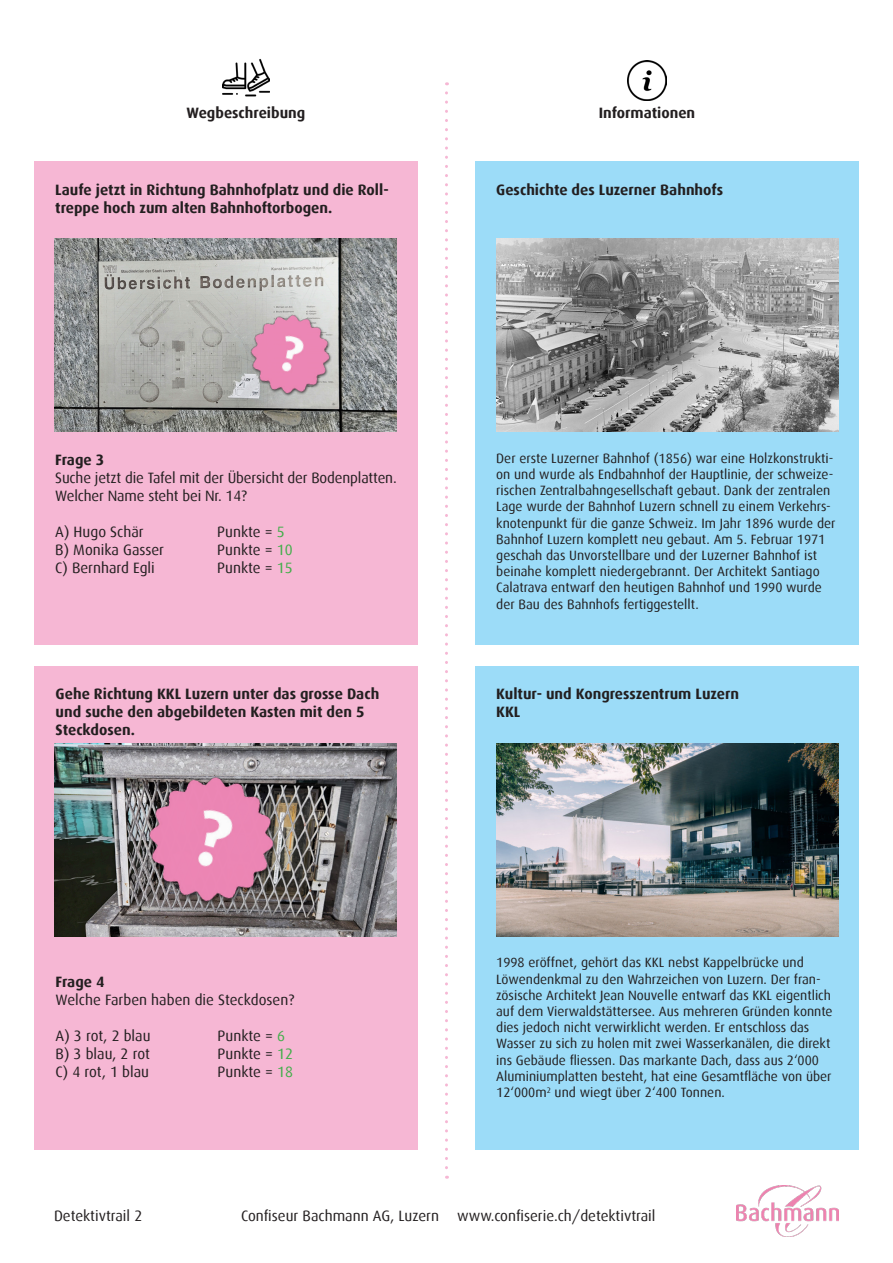
<style>
.page{position:relative;width:893px;height:1263px;background:#fff}
.page>*{position:absolute;margin:0;border:0;box-sizing:border-box;transform-origin:0 0}
.t1{font:15px/18px "Dax";color:#231f20}
.t2{font:700 15px/18px "Dax";color:#231f20}
.t3{font:13.5px/16.2px "Dax";color:#231f20}
.s1{color:#40ae49}
</style>
<div class="page">
<img style="left:627px;top:60px;width:40px;height:40px">
<img style="left:223px;top:58px;width:46px;height:39px">
<svg style="left:445px;top:93px;width:3px;height:1086px"></svg>
<img style="left:736px;top:1186px;width:103px;height:50px">
<div style="left:34px;top:162px;width:384px;height:483px;background:#f6b7d4"></div>
<img style="left:54px;top:239px;width:342px;height:192px">
<div style="left:34px;top:666px;width:384px;height:483px;background:#f6b7d4"></div>
<img style="left:54px;top:743px;width:342px;height:193px">
<img style="left:234px;top:299px;width:112px;height:112px">
<img style="left:123px;top:751px;width:178px;height:178px">
<div style="left:475px;top:162px;width:384px;height:483px;background:#9cdcf8"></div>
<div style="left:475px;top:666px;width:384px;height:483px;background:#9cdcf8"></div>
<img style="left:497px;top:239px;width:342px;height:193px">
<img style="left:497px;top:743px;width:342px;height:193px">
<p class="t2" style="left:187px;top:104px;width:120px">Wegbeschreibung</p>
<p class="t2" style="left:599px;top:104px;width:98px">Informationen</p>
<p class="t2" style="left:55px;top:181px;width:335px">Laufe jetzt in Richtung Bahnhofplatz und die Roll&shy;treppe hoch zum alten Bahnhoftorbogen.</p>
<p class="t2" style="left:55px;top:451px;width:51px">Frage 3</p>
<p class="t1" style="left:55px;top:469px;width:343px">Suche jetzt die Tafel mit der Übersicht der Bodenplatten.<br>Welcher Name steht bei Nr. 14?</p>
<p class="t1" style="left:55px;top:523px;width:90px">A) Hugo Schär</p>
<p class="t1" style="left:217px;top:523px;width:69px">Punkte = <span class="s1">5</span></p>
<p class="t1" style="left:55px;top:541px;width:110px">B) Monika Gasser</p>
<p class="t1" style="left:217px;top:541px;width:77px">Punkte = <span class="s1">10</span></p>
<p class="t1" style="left:55px;top:559px;width:101px">C) Bernhard Egli</p>
<p class="t1" style="left:217px;top:559px;width:77px">Punkte = <span class="s1">15</span></p>
<p class="t2" style="left:56px;top:685px;width:325px">Gehe Richtung KKL Luzern unter das grosse Dach und suche den abgebildeten Kasten mit den 5<br>Steckdosen.</p>
<p class="t2" style="left:56px;top:973px;width:51px">Frage 4</p>
<p class="t1" style="left:56px;top:991px;width:240px">Welche Farben haben die Steckdosen?</p>
<p class="t1" style="left:56px;top:1027px;width:96px">A) 3 rot, 2 blau</p>
<p class="t1" style="left:218px;top:1027px;width:69px">Punkte = <span class="s1">6</span></p>
<p class="t1" style="left:56px;top:1045px;width:96px">B) 3 blau, 2 rot</p>
<p class="t1" style="left:218px;top:1045px;width:77px">Punkte = <span class="s1">12</span></p>
<p class="t1" style="left:56px;top:1063px;width:95px">C) 4 rot, 1 blau</p>
<p class="t1" style="left:218px;top:1063px;width:77px">Punkte = <span class="s1">18</span></p>
<p class="t2" style="left:496px;top:181px;width:228px">Geschichte des Luzerner Bahnhofs</p>
<p class="t3" style="left:496px;top:450px;width:341px">Der erste Luzerner Bahnhof (1856) war eine Holzkonstrukti&shy;on und wurde als Endbahnhof der Hauptlinie, der schweize&shy;rischen Zentralbahngesellschaft gebaut. Dank der zentralen Lage wurde der Bahnhof Luzern schnell zu einem Verkehrs&shy;knotenpunkt für die ganze Schweiz. Im Jahr 1896 wurde der Bahnhof Luzern komplett neu gebaut. Am 5. Februar 1971 geschah das Unvorstellbare und der Luzerner Bahnhof ist beinahe komplett niedergebrannt. Der Architekt Santiago Calatrava entwarf den heutigen Bahnhof und 1990 wurde der Bau des Bahnhofs fertiggestellt.</p>
<p class="t2" style="left:496px;top:685px;width:244px">Kultur- und Kongresszentrum Luzern</p>
<p class="t2" style="left:496px;top:703px;width:26px">KKL</p>
<p class="t3" style="left:496px;top:955px;width:338px">1998 eröffnet, gehört das KKL nebst Kappelbrücke und Löwendenkmal zu den Wahrzeichen von Luzern. Der fran&shy;zösische Architekt Jean Nouvelle entwarf das KKL eigentlich auf dem Vierwaldstättersee. Aus mehreren Gründen konnte dies jedoch nicht verwirklicht werden. Er entschloss das Wasser zu sich zu holen mit zwei Wasserkanälen, die direkt ins Gebäude fliessen. Das markante Dach, dass aus 2‘000<br>Aluminiumplatten besteht, hat eine Gesamtfläche von über 12‘000m<sup>2</sup> und wiegt über 2‘400 Tonnen.</p>
<p class="t1" style="left:54px;top:1207px;width:90px">Detektivtrail 2</p>
<p class="t1" style="left:241px;top:1207px;width:416px">Confiseur Bachmann AG, Luzern www.confiserie.ch/detektivtrail</p>
</div>
